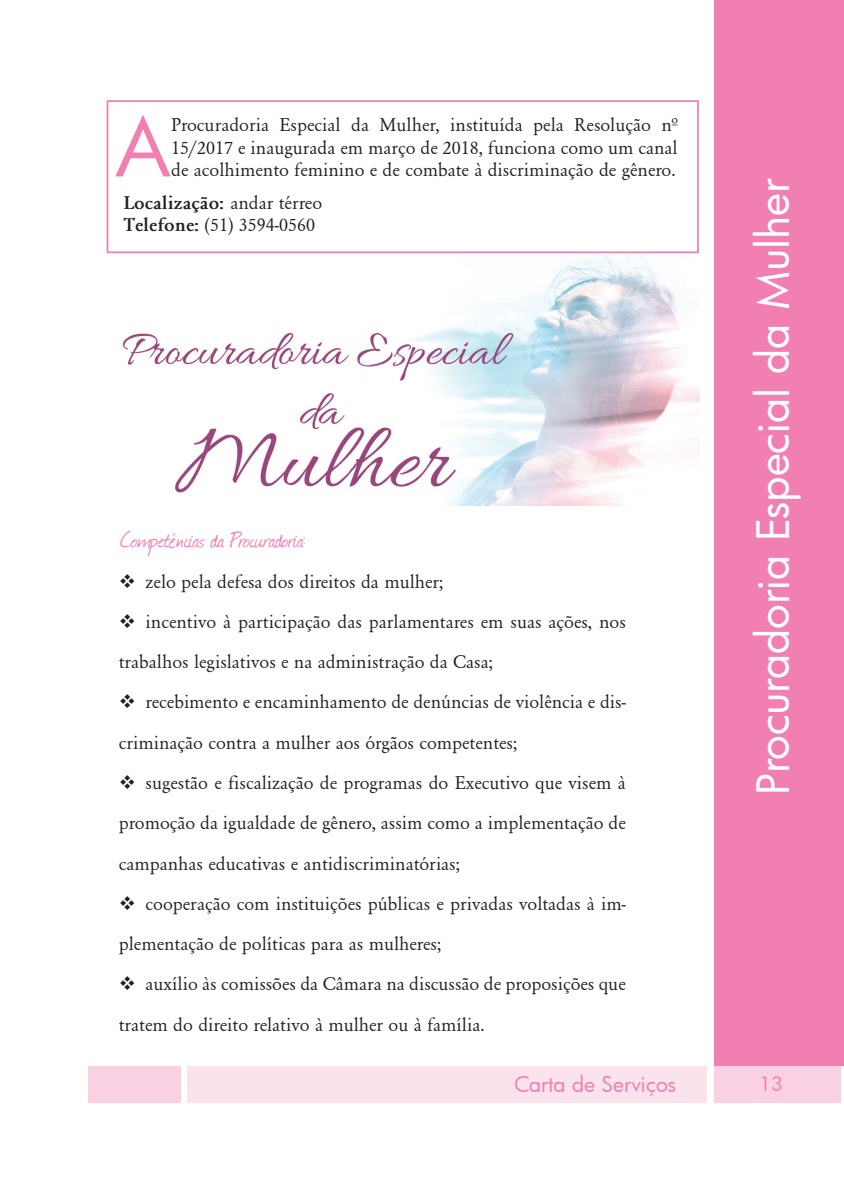
<style>
.page{position:relative;width:844px;height:1191px;background:#fff}
.page>*{position:absolute;margin:0;border:0;box-sizing:border-box;transform-origin:0 0}
.t1{font:79.62px "Futura";color:#f17fb1}
.t2{font:43.75px "Futura";color:#fff}
.t3{font:26.25px "Journal";color:#f17fb1}
.t4{font:21px "Futura";color:#f17fb1}
.t5{font:19.25px/22.8px "Garamond";color:#231f20;text-align:justify}
.t6{font:19.25px "Futura";color:#f17fb1}
.s1{font-weight:700}
</style>
<div class="page">
<div style="left:714px;top:0;width:129px;height:1065px;background:#f17fb1"></div>
<div style="left:187px;top:1066px;width:519px;height:37px;background:#fbe3ed"></div>
<div style="left:88px;top:1066px;width:92px;height:37px;background:#f9d1e2"></div>
<div style="left:714px;top:1065px;width:126px;height:37px;background:#f9d1e2"></div>
<img style="left:107px;top:253px;width:592px;height:252px">
<div style="left:107px;top:100px;width:591px;height:153px;border:2px solid #f17fb1"></div>
<h1 class="t1" style="left:115px;top:93px;width:57px">A</h1>
<p class="t5" style="left:171px;top:113px;width:508px">Procuradoria Especial da Mulher, instituída pela Resolução nª 15/2017 e inaugurada em março de 2018, funciona como um canal de acolhimento feminino e de combate à discriminação de gênero.</p>
<p class="t5" style="left:123px;top:191px;width:200px"><span class="s1">Localização:</span> andar térreo<br><span class="s1">Telefone:</span> (51) 3594-0560</p>
<h3 class="t3" style="left:120px;top:522px;width:188px">Competências da Procuradoria:</h3>
<p class="t5" style="left:145px;top:570px;width:299px">zelo pela defesa dos direitos da mulher;</p>
<p class="t5" style="left:145px;top:610px;width:481px">incentivo à participação das parlamentares em suas ações, nos</p>
<p class="t5" style="left:119px;top:650px;width:375px">trabalhos legislativos e na administração da Casa;</p>
<p class="t5" style="left:145px;top:691px;width:481px">recebimento e encaminhamento de denúncias de violência e dis-</p>
<p class="t5" style="left:119px;top:731px;width:400px">criminação contra a mulher aos órgãos competentes;</p>
<p class="t5" style="left:145px;top:771px;width:481px">sugestão e fiscalização de programas do Executivo que visem à</p>
<p class="t5" style="left:119px;top:811px;width:508px">promoção da igualdade de gênero, assim como a implementação de</p>
<p class="t5" style="left:119px;top:852px;width:342px">campanhas educativas e antidiscriminatórias;</p>
<p class="t5" style="left:145px;top:892px;width:481px">cooperação com instituições públicas e privadas voltadas à im-</p>
<p class="t5" style="left:119px;top:932px;width:324px">plementação de políticas para as mulheres;</p>
<p class="t5" style="left:145px;top:972px;width:481px">auxílio às comissões da Câmara na discussão de proposições que</p>
<p class="t5" style="left:119px;top:1013px;width:367px">tratem do direito relativo à mulher ou à família.</p>
<h2 class="t2" style="left:743px;top:795px;width:618px;rotate:-90deg">Procuradoria Especial da Mulher</h2>
<p class="t4" style="left:514px;top:1069px;width:163px">Carta de Serviços</p>
<p class="t6" style="left:759px;top:1070px;width:25px">13</p>
</div>
